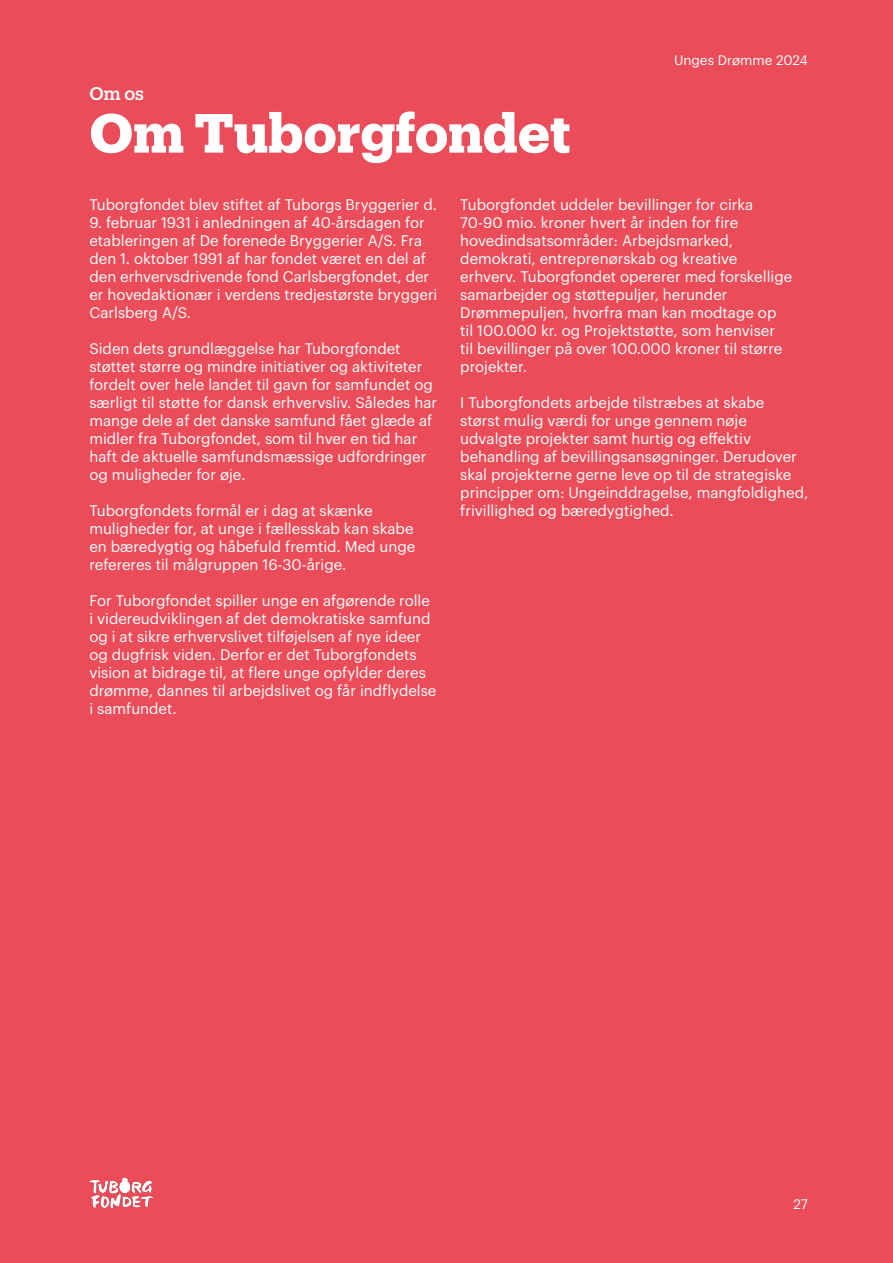
<style>
.page{position:relative;width:893px;height:1263px;background:#ea4d59}
.page>*{position:absolute;margin:0;border:0;box-sizing:border-box;transform-origin:0 0}
.t1{font:700 54px "Produkt";color:#fff}
.t2{font:500 18px "Produkt";color:#fff}
.t3{font:15px/18px "Graphik";color:#fff}
.t4{font:13.5px "Graphik";color:#fff}
</style>
<div class="page">
<img style="left:89px;top:1177px;width:63px;height:32px">
<p class="t4" style="left:674px;top:50px;width:135px">Unges Drømme 2024</p>
<p class="t2" style="left:89px;top:81px;width:56px">Om os</p>
<h1 class="t1" style="left:89px;top:95px;width:483px">Om Tuborgfondet</h1>
<p class="t3" style="left:89px;top:194px;width:349px">Tuborgfondet blev stiftet af Tuborgs Bryggerier d.</p>
<p class="t3" style="left:89px;top:212px;width:350px">9. februar 1931 i anledningen af 40-årsdagen for etableringen af De forenede Bryggerier A/S. Fra den 1. oktober 1991 af har fondet været en del af den erhvervsdrivende fond Carlsbergfondet, der er hovedaktionær i verdens tredjestørste bryggeri Carlsberg A/S.</p>
<p class="t3" style="left:89px;top:338px;width:349px">Siden dets grundlæggelse har Tuborgfondet støttet større og mindre initiativer og aktiviteter fordelt over hele landet til gavn for samfundet og særligt til støtte for dansk erhvervsliv. Således har mange dele af det danske samfund fået glæde af midler fra Tuborgfondet, som til hver en tid har haft de aktuelle samfundsmæssige udfordringer og muligheder for øje.</p>
<p class="t3" style="left:89px;top:500px;width:327px">Tuborgfondets formål er i dag at skænke muligheder for, at unge i fællesskab kan skabe en bæredygtig og håbefuld fremtid. Med unge refereres til målgruppen 16-30-årige.</p>
<p class="t3" style="left:89px;top:590px;width:349px">For Tuborgfondet spiller unge en afgørende rolle i videreudviklingen af det demokratiske samfund og i at sikre erhvervslivet tilføjelsen af nye ideer og dugfrisk viden. Derfor er det Tuborgfondets vision at bidrage til, at flere unge opfylder deres drømme, dannes til arbejdslivet og får indflydelse i samfundet.</p>
<p class="t3" style="left:460px;top:194px;width:333px">Tuborgfondet uddeler bevillinger for cirka 70-90 mio. kroner hvert år inden for fire hovedindsatsområder: Arbejdsmarked, demokrati, entreprenørskab og kreative erhverv. Tuborgfondet opererer med forskellige samarbejder og støttepuljer, herunder Drømmepuljen, hvorfra man kan modtage op til 100.000 kr. og Projektstøtte, som henviser<br>til bevillinger på over 100.000 kroner til større projekter.</p>
<p class="t3" style="left:460px;top:392px;width:349px">I Tuborgfondets arbejde tilstræbes at skabe<br>størst mulig værdi for unge gennem nøje udvalgte projekter samt hurtig og effektiv behandling af bevillingsansøgninger. Derudover skal projekterne gerne leve op til de strategiske principper om: Ungeinddragelse, mangfoldighed, frivillighed og bæredygtighed.</p>
<p class="t4" style="left:793px;top:1194px;width:16px">27</p>
</div>
